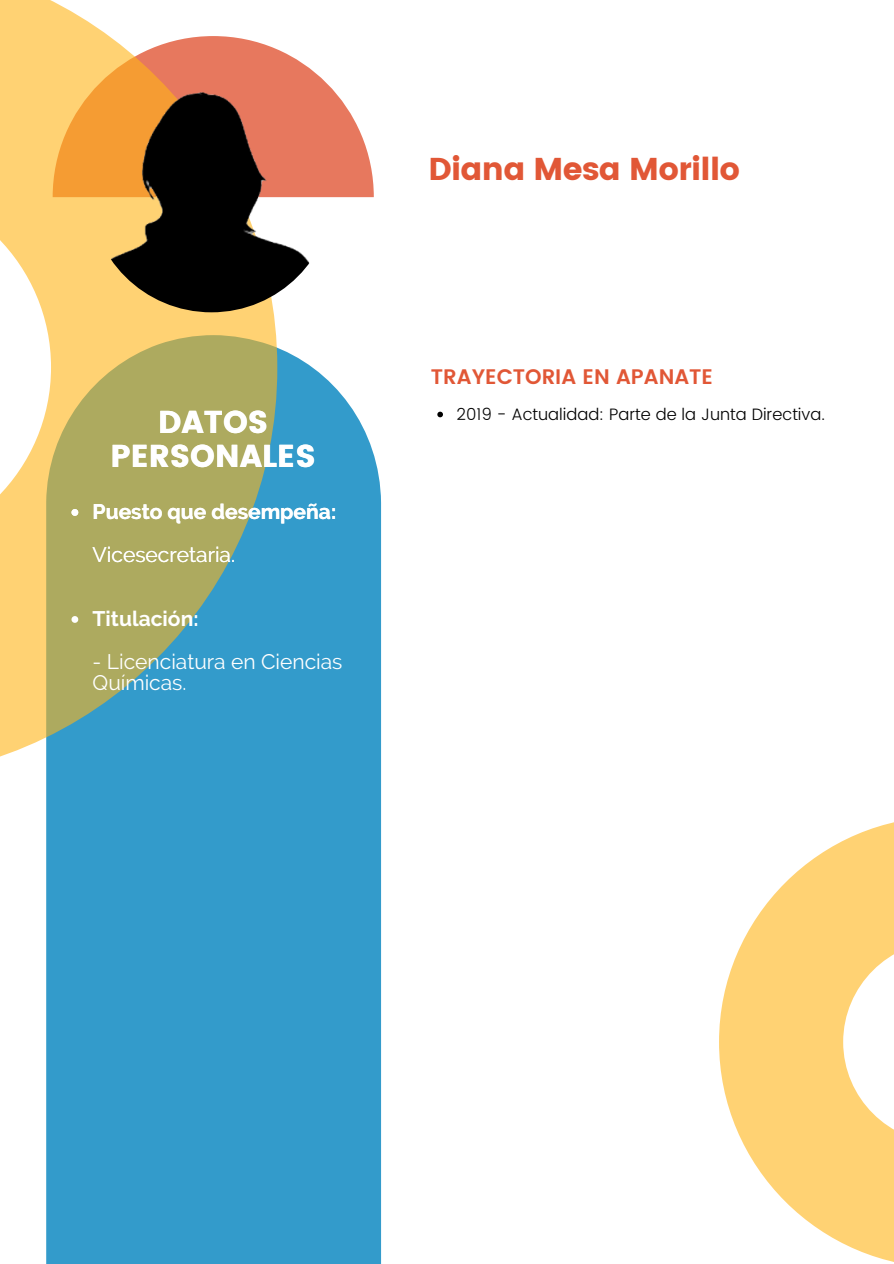
<style>
.page{position:relative;width:894px;height:1264px;background:#fff}
.page>*{position:absolute;margin:0;border:0;box-sizing:border-box;transform-origin:0 0}
.t1{font:31.5px "Poppins";letter-spacing:-.02em;color:#e15736}
.t2{font:31.5px/33.8px "Poppins";color:#fff;text-align:center}
.t3{font:21px/21.5px "Raleway";color:#fff}
.t4{font:700 21px "Raleway";color:#fff}
.t5{font:600 21px "Poppins";color:#e15736}
.t6{font:300 16.5px "Poppins";color:#000}
</style>
<div class="page">
<div style="left:46px;top:348px;width:335px;height:915px;background:#339bcb"></div>
<svg style="left:278px;top:49px;width:96px;height:148px;fill:#e7785e"></svg>
<svg style="left:0;top:0;width:278px;height:778px;background:#baba89"></svg>
<svg style="left:719px;top:822px;width:174px;height:440px;fill:#ffd273"></svg>
<img style="left:89px;top:68px;width:244px;height:244px;border-radius:50%">
<svg style="left:437px;top:411px;width:6px;height:6px"></svg>
<svg style="left:71px;top:509px;width:7px;height:7px"></svg>
<svg style="left:71px;top:616px;width:7px;height:7px"></svg>
<h1 class="t2" style="left:111px;top:405px;width:206px">DATOS<br>PERSONALES</h1>
<p class="t4" style="left:93px;top:499px;width:245px">Puesto que desempeña:</p>
<p class="t3" style="left:93px;top:544px;width:144px">Vicesecretaria.</p>
<p class="t4" style="left:93px;top:606px;width:107px">Titulación:</p>
<p class="t3" style="left:93px;top:651px;width:251px">- Licenciatura en Ciencias<br>Químicas.</p>
<h1 class="t1" style="left:428px;top:151px;width:313px">Diana Mesa Morillo</h1>
<p class="t5" style="left:431px;top:364px;width:283px">TRAYECTORIA EN APANATE</p>
<p class="t6" style="left:456px;top:404px;width:370px">2019 - Actualidad: Parte de la Junta Directiva.</p>
</div>
